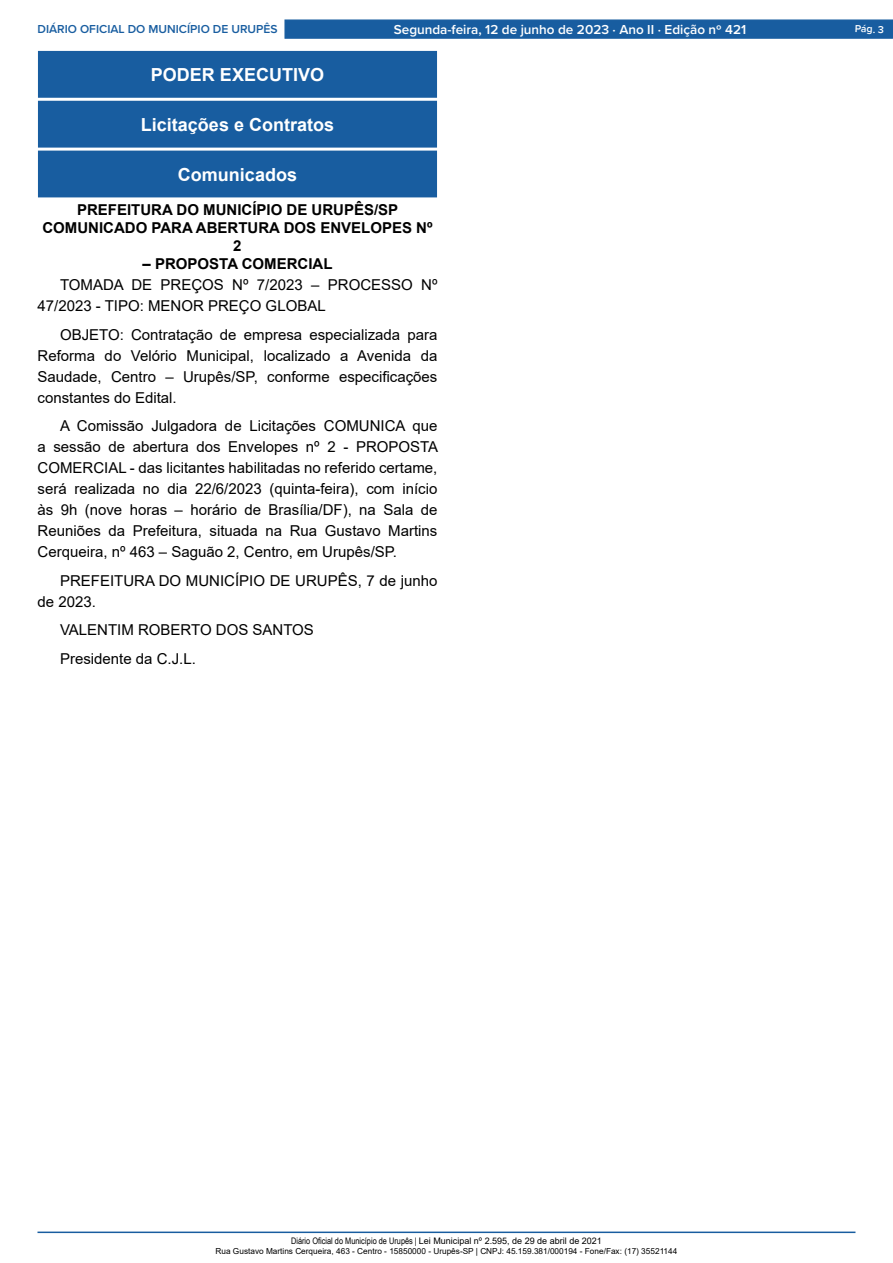
<style>
.page{position:relative;width:893px;height:1263px;background:#fff}
.page>*{position:absolute;margin:0;border:0;box-sizing:border-box;transform-origin:0 0}
.t1{font:700 18px "Arial";color:#fff}
._2_-_Corpo{font:15px/21px "Arial";color:#000}
._1_-_Cabeçalho{font:700 15px/18px "Arial";color:#000;text-align:center}
.t2{font:600 13.5px "Proxima Nova";color:#fff}
.t3{font:600 12px "Proxima Nova";color:#185da0}
.t4{font:600 10.5px "Proxima Nova";color:#fff}
.t5{font:9px "Arial";color:#000}
.t6{font:8.25px "Arial";color:#000}
.s1{font-family:"Arial Narrow"}
</style>
<div class="page">
<hr style="left:38px;top:1231px;width:817px;height:2px;background:#185da0">
<div style="left:284px;top:19px;width:609px;height:20px;background:#185da0;border:1px solid #185da0"></div>
<div style="left:39px;top:51px;width:397px;height:46px;background:#185da0"></div>
<div style="left:38px;top:51px;width:399px;height:47px;border:1px solid #185da0"></div>
<div style="left:39px;top:101px;width:397px;height:46px;background:#185da0"></div>
<div style="left:38px;top:101px;width:399px;height:47px;border:1px solid #185da0"></div>
<div style="left:39px;top:151px;width:397px;height:46px;background:#185da0"></div>
<p class="t3" style="left:38px;top:20px;width:242px">DIÁRIO OFICIAL DO MUNICÍPIO DE URUPÊS</p>
<p class="t2" style="left:394px;top:19px;width:354px">Segunda-feira, 12 de junho de 2023 ⋅ Ano II ⋅ Edição nº 421</p>
<p class="t4" style="left:855px;top:21px;width:31px;rotate:2deg">Pág. 3</p>
<p class="t1" style="left:151px;top:62px;width:175px">PODER EXECUTIVO</p>
<p class="t1" style="left:141px;top:112px;width:195px">Licitações e Contratos</p>
<p class="t1" style="left:178px;top:162px;width:121px">Comunicados</p>
<p class="_1_-_Cabeçalho" style="left:77px;top:201px;width:323px">PREFEITURA DO MUNICÍPIO DE URUPÊS/SP</p>
<p class="_1_-_Cabeçalho" style="left:42px;top:219px;width:392px">COMUNICADO PARA ABERTURA DOS ENVELOPES Nº<br>2</p>
<p class="_1_-_Cabeçalho" style="left:143px;top:255px;width:192px">– PROPOSTA COMERCIAL</p>
<p class="_2_-_Corpo" style="left:38px;top:275px;width:401px;text-indent:22px">TOMADA DE PREÇOS Nº 7/2023 – PROCESSO Nº<br>47/2023 - TIPO: MENOR PREÇO GLOBAL</p>
<p class="_2_-_Corpo" style="left:38px;top:324px;width:401px;text-align:justify;text-indent:22px">OBJETO: Contratação de empresa especializada para Reforma do Velório Municipal, localizado a Avenida da Saudade, Centro – Urupês/SP, conforme especificações constantes do Edital.</p>
<p class="_2_-_Corpo" style="left:38px;top:416px;width:402px;text-align:justify;text-indent:22px">A Comissão Julgadora de Licitações COMUNICA que a sessão de abertura dos Envelopes nº 2 - PROPOSTA COMERCIAL - das licitantes habilitadas no referido certame, será realizada no dia 22/6/2023 (quinta-feira), com início às 9h (nove horas – horário de Brasília/DF), na Sala de Reuniões da Prefeitura, situada na Rua Gustavo Martins Cerqueira, nº 463 – Saguão 2, Centro, em Urupês/SP.</p>
<p class="_2_-_Corpo" style="left:38px;top:570px;width:401px;text-indent:22px">PREFEITURA DO MUNICÍPIO DE URUPÊS, 7 de junho de 2023.</p>
<p class="_2_-_Corpo" style="left:60px;top:620px;width:255px">VALENTIM ROBERTO DOS SANTOS</p>
<p class="_2_-_Corpo" style="left:60px;top:648px;width:137px">Presidente da C.J.L.</p>
<p class="t5" style="left:291px;top:1235px;width:312px"><span class="s1">Diário Oficial do Município de Urupês |</span> Lei Municipal nº 2.595, de 29 de abril de 2021</p>
<p class="t6" style="left:216px;top:1245px;width:463px">Rua Gustavo Martins Cerqueira, 463 - Centro - 15850000 - Urupês-SP | CNPJ: 45.159.381/000194 - Fone/Fax: (17) 35521144</p>
</div>
